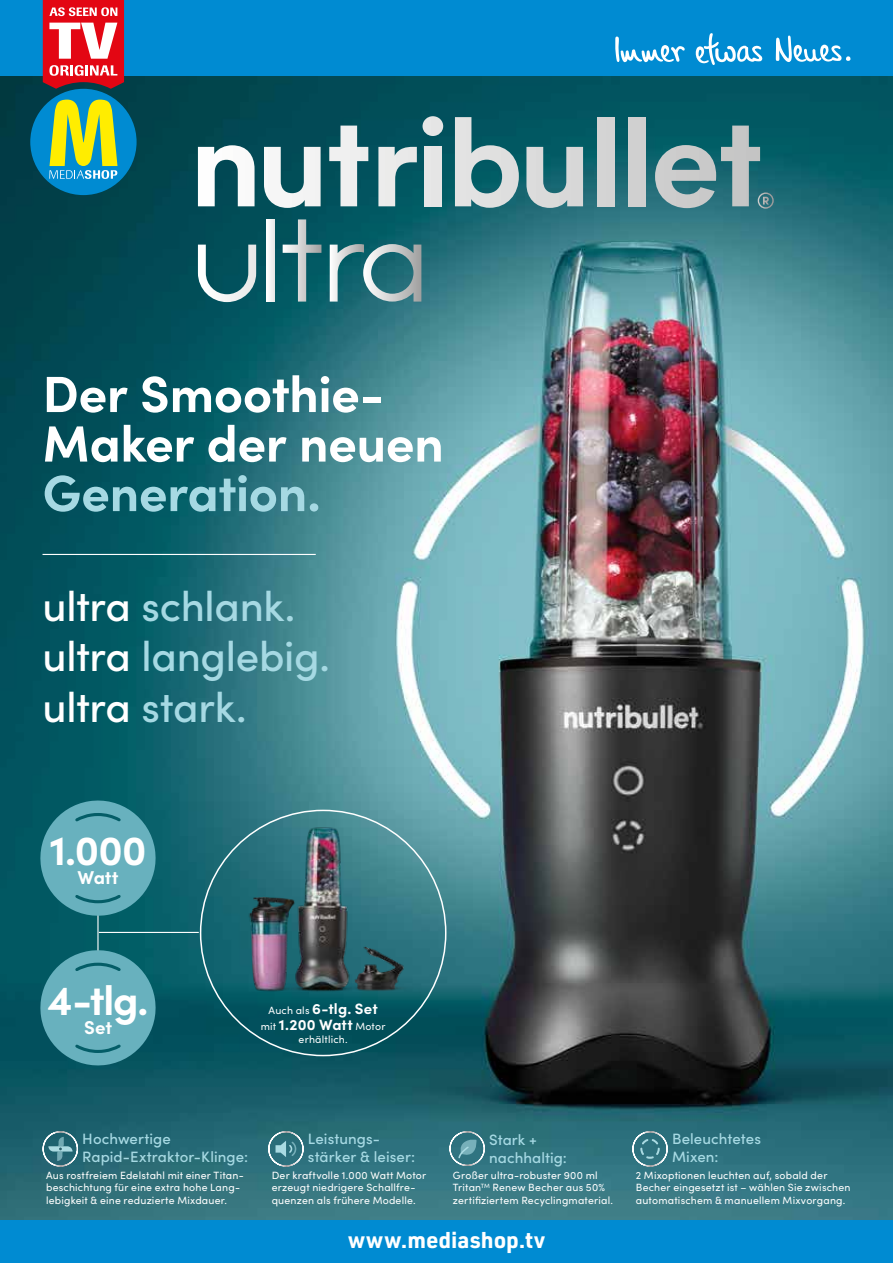
<style>
.page{position:relative;width:893px;height:1263px;background:#fff}
.page>*{position:absolute;margin:0;border:0;box-sizing:border-box;transform-origin:0 0}
.t1{font:700 51px/49.5px "Sofia Pro";letter-spacing:-.01em;color:#fff}
.t2{font:700 51px "Sofia Pro";letter-spacing:-.01em;color:#a6d9e3}
.t3{font:500 42px/50.4px "Sofia Pro";letter-spacing:-.01em;color:#a6d9e3}
.t4{font:700 41.4px "Sofia Pro";letter-spacing:-.025em;color:#fff}
.t5{font:700 22.5px "URWDIN";color:#fff}
.t6{font:700 18.6px "Sofia Pro";letter-spacing:-.005em;color:#fff}
.t7{font:500 15px/18px "Sofia Pro";letter-spacing:.005em;color:#a6d9e3}
.t8{font:700 15px/16.5px "Sofia Pro";letter-spacing:.005em;color:#fff;text-align:center}
.t9{font:10.5px/12.6px "Sofia Pro";letter-spacing:.02em;color:#fff}
.s1{color:#fff}
.s2{font-weight:400;font-size:10.5px}
</style>
<div class="page">
<img style="left:0;top:76px;width:893px;height:1144px">
<svg style="left:198px;top:145px;width:57px;height:61px"></svg>
<svg style="left:264px;top:147px;width:57px;height:61px"></svg>
<svg style="left:378px;top:147px;width:39px;height:59px;background:#88acb0"></svg>
<div style="left:425px;top:147px;width:16px;height:59px;background:#e5e5e5"></div>
<svg style="left:455px;top:117px;width:64px;height:91px;background:#7ba2a7"></svg>
<svg style="left:526px;top:147px;width:57px;height:61px;background:#91afb3"></svg>
<div style="left:597px;top:117px;width:17px;height:89px;background:#d4d4d4"></div>
<div style="left:628px;top:117px;width:17px;height:89px;background:#d0d0d0"></div>
<svg style="left:329px;top:126px;width:39px;height:80px"></svg>
<div style="left:423px;top:116px;width:20px;height:20px;background:#e5e5e5;border-radius:10px"></div>
<svg style="left:198px;top:245px;width:58px;height:57px"></svg>
<div style="left:266px;top:219px;width:8px;height:83px;background:#f6f6f6"></div>
<svg style="left:283px;top:219px;width:38px;height:83px;background:#3e7b82"></svg>
<svg style="left:330px;top:244px;width:91px;height:58px;background:#619198"></svg>
<svg style="left:655px;top:126px;width:119px;height:83px;background:#5e8e94"></svg>
<div style="left:0;top:0;width:893px;height:76px;background:#008bd2"></div>
<div style="left:0;top:1220px;width:893px;height:43px;background:#008bd2"></div>
<div style="left:30px;top:89px;width:107px;height:106px;background:#008bd2;border-radius:50%"></div>
<svg style="left:49px;top:100px;width:68px;height:79px"></svg>
<svg style="left:43px;top:0;width:81px;height:89px;background:#df4e57"></svg>
<svg style="left:615px;top:37px;width:70px;height:25px"></svg>
<svg style="left:776px;top:36px;width:74px;height:26px"></svg>
<svg style="left:696px;top:33px;width:66px;height:32px"></svg>
<hr style="left:43px;top:554px;width:273px;height:1px;background:#fff">
<svg style="left:43px;top:1131px;width:35px;height:36px"></svg>
<svg style="left:268px;top:1131px;width:36px;height:36px"></svg>
<svg style="left:449px;top:1131px;width:36px;height:35px"></svg>
<svg style="left:632px;top:1131px;width:36px;height:36px"></svg>
<hr style="left:99px;top:932px;width:100px;height:1px;background:#fff">
<img style="left:201px;top:810px;width:245px;height:199px">
<hr style="left:97px;top:854px;width:2px;height:156px;background:#fff">
<svg style="left:36px;top:796px;width:124px;height:124px;background:#45949f"></svg>
<svg style="left:36px;top:946px;width:124px;height:124px;background:#45929e"></svg>
<h1 class="t1" style="left:43px;top:365px;width:403px">Der Smoothie-<br>Maker der neuen</h1>
<h1 class="t2" style="left:43px;top:454px;width:280px">Generation.</h1>
<h2 class="t3" style="left:43px;top:579px;width:289px"><span class="s1">ultra</span> schlank. <span class="s1">ultra</span> langlebig. <span class="s1">ultra</span> stark.</h2>
<h3 class="t4" style="left:50px;top:819px;width:98px">1.000</h3>
<h3 class="t6" style="left:78px;top:863px;width:42px">Watt</h3>
<h3 class="t4" style="left:48px;top:969px;width:102px">4-tlg.</h3>
<h3 class="t6" style="left:84px;top:1013px;width:30px">Set</h3>
<h3 class="t8" style="left:261px;top:999px;width:126px"><span class="s2">Auch als</span> 6-tlg. Set <span class="s2">mit</span> 1.200 Watt <span class="s2">Motor</span></h3>
<p class="t9" style="left:299px;top:1032px;width:51px">erhältlich.</p>
<h3 class="t7" style="left:82px;top:1129px;width:167px">Hochwertige<br>Rapid-Extraktor-Klinge:</h3>
<p class="t9" style="left:46px;top:1168px;width:199px">Aus rostfreiem Edelstahl mit einer Titan&shy;beschichtung für eine extra hohe Lang&shy;lebigkeit &amp; eine reduzierte Mixdauer.</p>
<h3 class="t7" style="left:308px;top:1129px;width:109px">Leistungs&shy;stärker &amp; leiser:</h3>
<p class="t9" style="left:272px;top:1168px;width:156px">Der kraftvolle 1.000 Watt Motor erzeugt niedrigere Schallfre&shy;quenzen als frühere Modelle.</p>
<h3 class="t7" style="left:489px;top:1129px;width:79px">Stark + nachhaltig:</h3>
<p class="t9" style="left:453px;top:1168px;width:162px">Großer ultra-robuster 900 ml<br>Tritan<sup>TM</sup> Renew Becher aus 50% zertifiziertem Recyclingmaterial.</p>
<h3 class="t5" style="left:348px;top:1224px;width:199px">www.mediashop.tv</h3>
<h3 class="t7" style="left:672px;top:1129px;width:90px">Beleuchtetes<br>Mixen:</h3>
<p class="t9" style="left:636px;top:1168px;width:216px">2 Mixoptionen leuchten auf, sobald der<br>Becher eingesetzt ist – wählen Sie zwischen automatischem &amp; manuellem Mixvorgang.</p>
</div>
